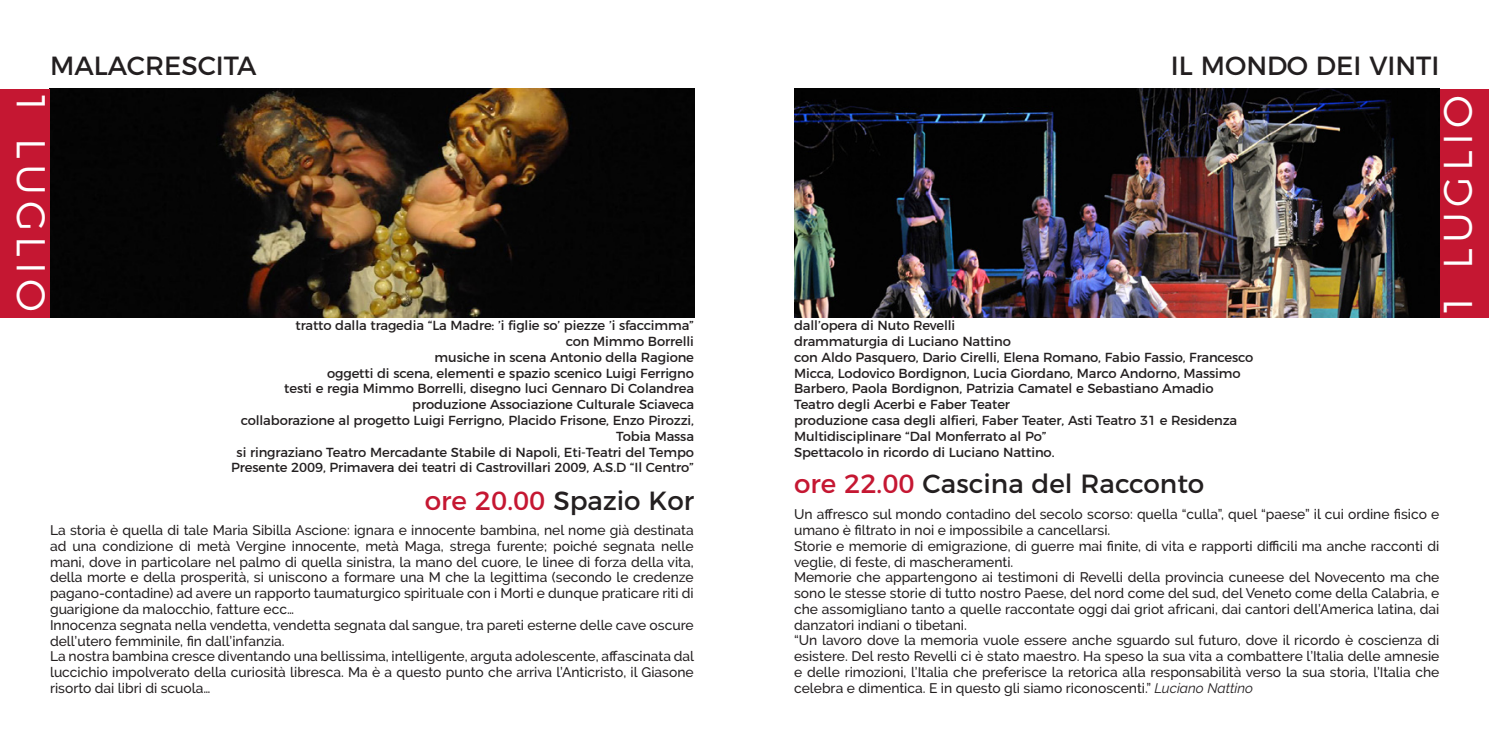
<style>
.page{position:relative;width:1489px;height:745px;background:#fff}
.page>*{position:absolute;margin:0;border:0;box-sizing:border-box;transform-origin:0 0}
.t1{font:300 40.25px "Montserrat";letter-spacing:.13em;color:#fff}
.t2{font:26.25px "Montserrat";color:#231f20}
.t3{font:500 13.83px/15.8px "Raleway";color:#231f20}
.t4{font:13.12px/15.8px "Montserrat";letter-spacing:-.01em;color:#231f20;text-align:right}
.s1{color:#c51732}
.s2{font-weight:400;font-style:italic}
</style>
<div class="page">
<img style="left:50px;top:89px;width:644px;height:228px">
<div style="left:0;top:89px;width:50px;height:228px;background:#c51732"></div>
<div style="left:1439px;top:89px;width:49px;height:228px;background:#c51732"></div>
<img style="left:794px;top:89px;width:645px;height:228px">
<h2 class="t2" style="left:50px;top:45px;width:208px">MALACRESCITA</h2>
<h1 class="t1" style="left:63px;top:91px;width:222px;rotate:90deg">1 LUGLIO</h1>
<p class="t4" style="left:231px;top:316px;width:464px">tratto dalla tragedia “La Madre: ’i figlie so’ piezze ’i sfaccimma”<br>con Mimmo Borrelli<br>musiche in scena Antonio della Ragione<br>oggetti di scena, elementi e spazio scenico Luigi Ferrigno<br>testi e regia Mimmo Borrelli, disegno luci Gennaro Di Colandrea produzione Associazione Culturale Sciaveca<br>collaborazione al progetto Luigi Ferrigno, Placido Frisone, Enzo Pirozzi, Tobia Massa<br>si ringraziano Teatro Mercadante Stabile di Napoli, Eti-Teatri del Tempo Presente 2009, Primavera dei teatri di Castrovillari 2009, A.S.D “Il Centro”</p>
<h2 class="t2" style="left:425px;top:479px;width:271px"><span class="s1">ore 20.00</span> Spazio Kor</h2>
<p class="t3" style="left:50px;top:522px;width:645px">La storia è quella di tale Maria Sibilla Ascione: ignara e innocente bambina, nel nome già destinata ad una condizione di metà Vergine innocente, metà Maga, strega furente; poiché segnata nelle mani, dove in particolare nel palmo di quella sinistra, la mano del cuore, le linee di forza della vita, della morte e della prosperità, si uniscono a formare una M che la legittima (secondo le credenze pagano-contadine) ad avere un rapporto taumaturgico spirituale con i Morti e dunque praticare riti di guarigione da malocchio, fatture ecc…<br>Innocenza segnata nella vendetta, vendetta segnata dal sangue, tra pareti esterne delle cave oscure dell’utero femminile, fin dall’infanzia.<br>La nostra bambina cresce diventando una bellissima, intelligente, arguta adolescente, affascinata dal luccichio impolverato della curiosità libresca. Ma è a questo punto che arriva l’Anticristo, il Giasone risorto dai libri di scuola…</p>
<h2 class="t2" style="left:1170px;top:45px;width:270px">IL MONDO DEI VINTI</h2>
<p class="t4" style="left:794px;top:316px;width:461px;text-align:left">dall’opera di Nuto Revelli<br>drammaturgia di Luciano Nattino<br>con Aldo Pasquero, Dario Cirelli, Elena Romano, Fabio Fassio, Francesco Micca, Lodovico Bordignon, Lucia Giordano, Marco Andorno, Massimo Barbero, Paola Bordignon, Patrizia Camatel e Sebastiano Amadio Teatro degli Acerbi e Faber Teater<br>produzione casa degli alfieri, Faber Teater, Asti Teatro 31 e Residenza Multidisciplinare “Dal Monferrato al Po”<br>Spettacolo in ricordo di Luciano Nattino.</p>
<h2 class="t2" style="left:794px;top:462px;width:411px"><span class="s1">ore 22.00</span> Cascina del Racconto</h2>
<h1 class="t1" style="left:1426px;top:316px;width:222px;rotate:-90deg">1 LUGLIO</h1>
<p class="t3" style="left:794px;top:506px;width:646px">Un affresco sul mondo contadino del secolo scorso: quella “culla”, quel “paese” il cui ordine fisico e umano è filtrato in noi e impossibile a cancellarsi.<br>Storie e memorie di emigrazione, di guerre mai finite, di vita e rapporti difficili ma anche racconti di veglie, di feste, di mascheramenti.<br>Memorie che appartengono ai testimoni di Revelli della provincia cuneese del Novecento ma che sono le stesse storie di tutto nostro Paese, del nord come del sud, del Veneto come della Calabria, e che assomigliano tanto a quelle raccontate oggi dai griot africani, dai cantori dell’America latina, dai danzatori indiani o tibetani.<br>“Un lavoro dove la memoria vuole essere anche sguardo sul futuro, dove il ricordo è coscienza di esistere. Del resto Revelli ci è stato maestro. Ha speso la sua vita a combattere l’Italia delle amnesie e delle rimozioni, l’Italia che preferisce la retorica alla responsabilità verso la sua storia, l’Italia che celebra e dimentica. E in questo gli siamo riconoscenti.” <span class="s2">Luciano Nattino</span></p>
</div>
